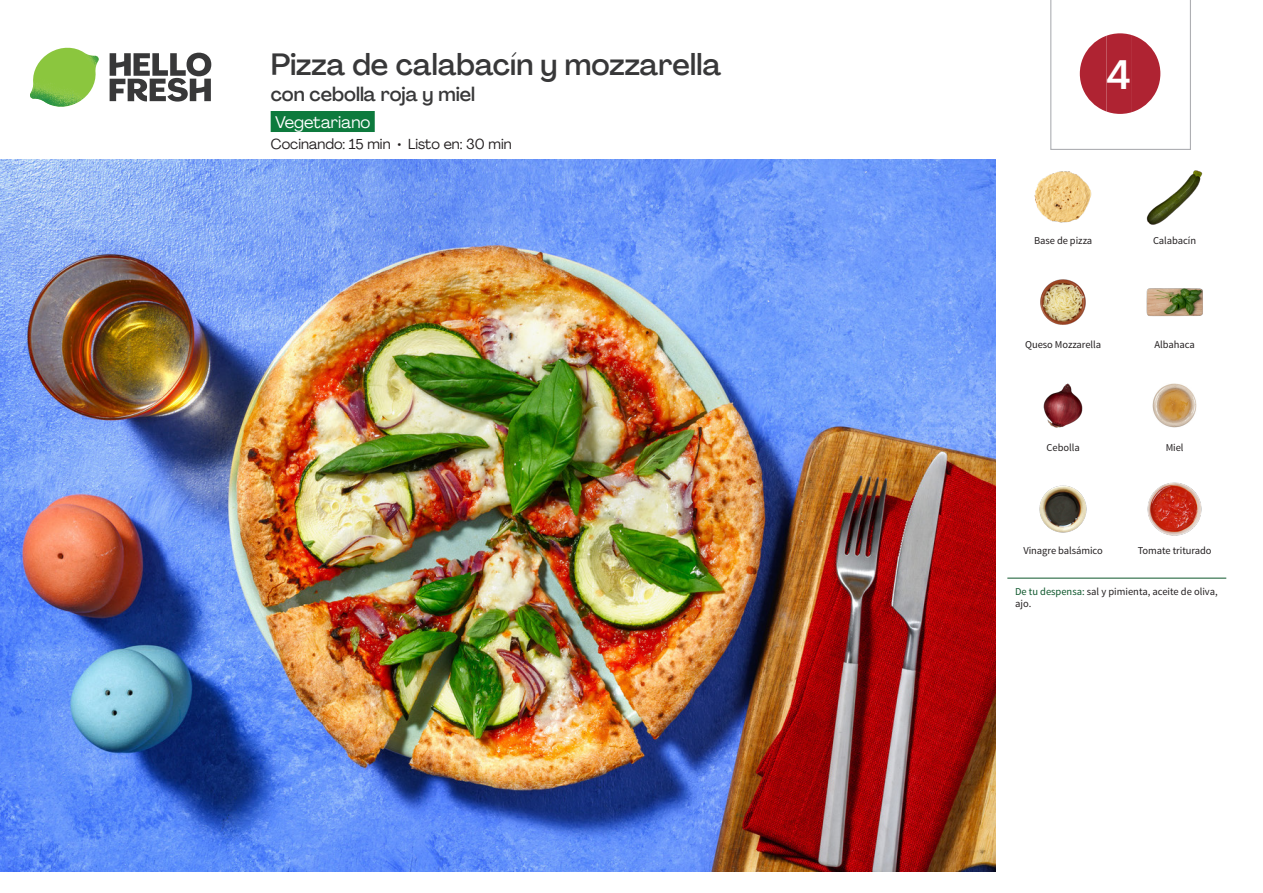
<style>
.page{position:relative;width:1263px;height:893px;background:#fff}
.page>*{position:absolute;margin:0;border:0;box-sizing:border-box;transform-origin:0 0}
._24_Recipe_Nr_Bag{font:500 40.5px "Agrandir";color:#fff}
._15_Titel_UK{font:500 30px "Agrandir";color:#383839}
._15_Titel_UK-2{font:500 19.5px "Agrandir";color:#383839}
._02_Box_Type{font:16.5px "Agrandir";color:#fff}
._02_Box_Type-2{font:14.25px "Agrandir";color:#231f20}
._18_FRONT_ingredients_UK{font:10.5px/12px "Source Sans Pro";letter-spacing:-.005em;color:#231f20}
.s1{color:#0e572c}
</style>
<div class="page">
<svg style="left:110px;top:53px;width:101px;height:49px"></svg>
<img style="left:30px;top:48px;width:69px;height:59px">
<img style="left:0;top:159px;width:995px;height:713px">
<div style="left:271px;top:111px;width:104px;height:21px;background:#0d7a3d"></div>
<img style="left:1034px;top:171px;width:58px;height:52px">
<img style="left:1146px;top:170px;width:57px;height:55px">
<img style="left:1146px;top:288px;width:57px;height:29px">
<img style="left:1040px;top:279px;width:46px;height:46px">
<img style="left:1152px;top:383px;width:45px;height:45px">
<img style="left:1043px;top:383px;width:40px;height:45px">
<img style="left:1147px;top:482px;width:55px;height:54px">
<img style="left:1039px;top:485px;width:48px;height:48px">
<hr style="left:1007px;top:578px;width:219px;height:1px;background:#0e572c">
<svg style="left:1050px;top:0;width:141px;height:150px"></svg>
<p class="_15_Titel_UK" style="left:271px;top:46px;width:452px">Pizza de calabacín y mozzarella</p>
<p class="_15_Titel_UK-2" style="left:271px;top:82px;width:206px">con cebolla roja y miel</p>
<p class="_02_Box_Type" style="left:275px;top:112px;width:97px">Vegetariano</p>
<p class="_02_Box_Type-2" style="left:271px;top:135px;width:242px">Cocinando: 15 min • Listo en: 30 min</p>
<p class="_24_Recipe_Nr_Bag" style="left:1106px;top:50px;width:26px">4</p>
<p class="_18_FRONT_ingredients_UK" style="left:1034px;top:235px;width:60px">Base de pizza</p>
<p class="_18_FRONT_ingredients_UK" style="left:1153px;top:235px;width:45px">Calabacín</p>
<p class="_18_FRONT_ingredients_UK" style="left:1025px;top:339px;width:78px">Queso Mozzarella</p>
<p class="_18_FRONT_ingredients_UK" style="left:1154px;top:339px;width:42px">Albahaca</p>
<p class="_18_FRONT_ingredients_UK" style="left:1046px;top:441px;width:35px">Cebolla</p>
<p class="_18_FRONT_ingredients_UK" style="left:1166px;top:441px;width:19px">Miel</p>
<p class="_18_FRONT_ingredients_UK" style="left:1023px;top:545px;width:81px">Vinagre balsámico</p>
<p class="_18_FRONT_ingredients_UK" style="left:1138px;top:545px;width:75px">Tomate triturado</p>
<p class="_18_FRONT_ingredients_UK" style="left:1015px;top:585px;width:204px"><span class="s1">De tu despensa:</span> sal y pimienta, aceite de oliva, ajo.</p>
</div>
